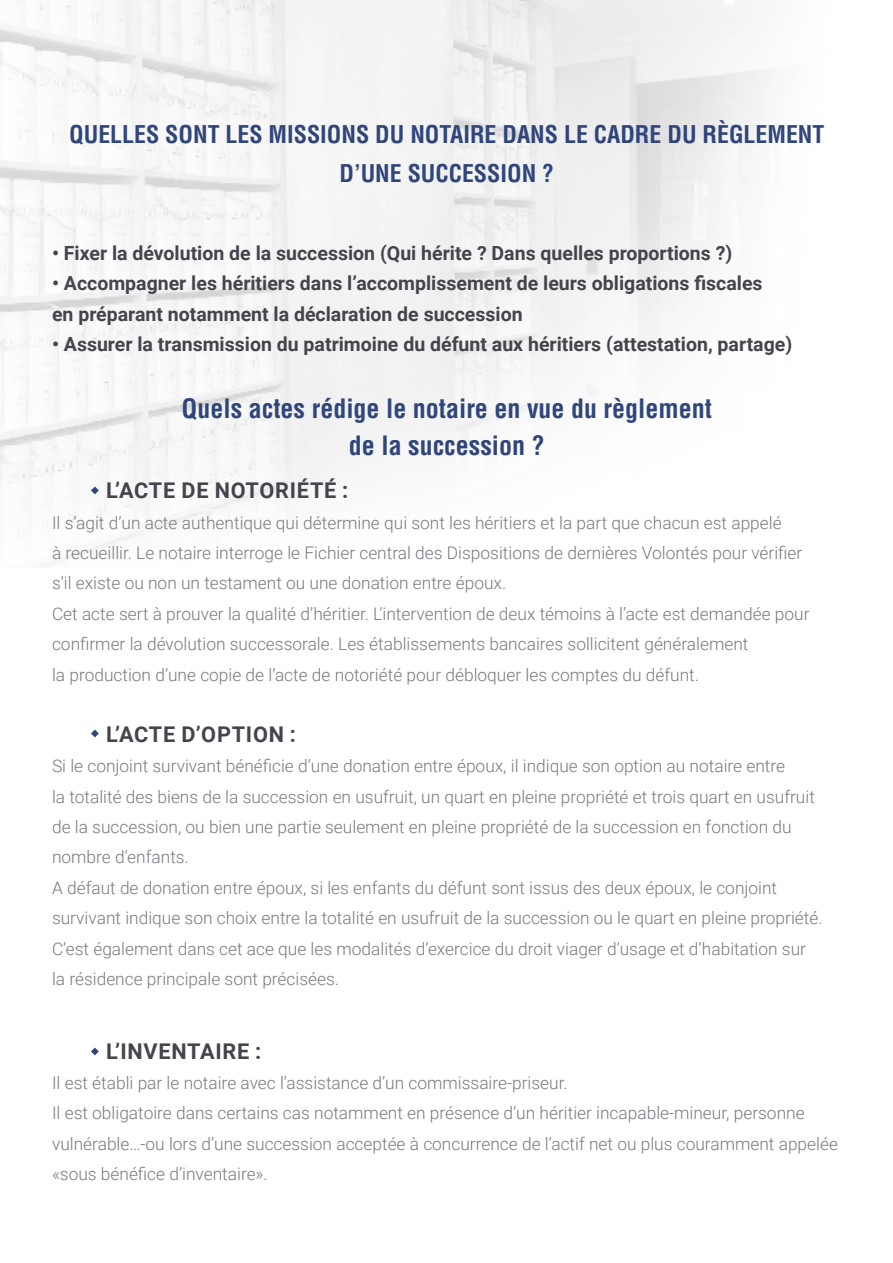
<style>
.page{position:relative;width:893px;height:1263px;background:#fff}
.page>*{position:absolute;margin:0;border:0;box-sizing:border-box;transform-origin:0 0}
.t1{font:700 condensed 25.95px/36.9px "Helvetica LT Std";color:#30457b;text-align:center}
.t2{font:700 condensed 23.85px/39px "Helvetica LT Std";color:#30457b;text-align:center}
.t3{font:700 21.6px "Roboto";letter-spacing:.035em;color:#44454c}
.t4{font:700 19.5px/30.3px "Roboto";color:#44454c}
.t5{font:300 17.4px/30.3px "Roboto";color:#787980}
</style>
<div class="page">
<svg style="left:91px;top:486px;width:8px;height:8px"></svg>
<svg style="left:91px;top:729px;width:8px;height:8px"></svg>
<svg style="left:91px;top:1047px;width:8px;height:8px"></svg>
<h2 class="t2" style="left:69px;top:115px;width:757px">QUELLES SONT LES MISSIONS DU NOTAIRE DANS LE CADRE DU RÈGLEMENT<br>D’UNE SUCCESSION ?</h2>
<p class="t4" style="left:52px;top:237px;width:682px">• Fixer la dévolution de la succession (Qui hérite ? Dans quelles proportions ?)</p>
<p class="t4" style="left:52px;top:267px;width:712px">• Accompagner les héritiers dans l’accomplissement de leurs obligations fiscales en préparant notamment la déclaration de succession</p>
<p class="t4" style="left:52px;top:328px;width:742px">• Assurer la transmission du patrimoine du défunt aux héritiers (attestation, partage)</p>
<h1 class="t1" style="left:182px;top:390px;width:532px">Quels actes rédige le notaire en vue du règlement de la succession ?</h1>
<p class="t3" style="left:106px;top:476px;width:244px">L’ACTE DE NOTORIÉTÉ :</p>
<p class="t5" style="left:52px;top:507px;width:759px">Il s’agit d’un acte authentique qui détermine qui sont les héritiers et la part que chacun est appelé<br>à recueillir. Le notaire interroge le Fichier central des Dispositions de dernières Volontés pour vérifier s’il existe ou non un testament ou une donation entre époux.<br>Cet acte sert à prouver la qualité d’héritier. L’intervention de deux témoins à l’acte est demandée pour confirmer la dévolution successorale. Les établissements bancaires sollicitent généralement<br>la production d’une copie de l’acte de notoriété pour débloquer les comptes du défunt.</p>
<p class="t3" style="left:106px;top:719px;width:191px">L’ACTE D’OPTION :</p>
<p class="t5" style="left:52px;top:750px;width:772px">Si le conjoint survivant bénéficie d’une donation entre époux, il indique son option au notaire entre<br>la totalité des biens de la succession en usufruit, un quart en pleine propriété et trois quart en usufruit de la succession, ou bien une partie seulement en pleine propriété de la succession en fonction du nombre d’enfants.<br>A défaut de donation entre époux, si les enfants du défunt sont issus des deux époux, le conjoint survivant indique son choix entre la totalité en usufruit de la succession ou le quart en pleine propriété.<br>C’est également dans cet ace que les modalités d’exercice du droit viager d’usage et d’habitation sur la résidence principale sont précisées.</p>
<p class="t3" style="left:106px;top:1036px;width:157px">L’INVENTAIRE :</p>
<p class="t5" style="left:52px;top:1067px;width:787px">Il est établi par le notaire avec l’assistance d’un commissaire-priseur.<br>Il est obligatoire dans certains cas notamment en présence d’un héritier incapable-mineur, personne vulnérable…-ou lors d’une succession acceptée à concurrence de l’actif net ou plus couramment appelée «sous bénéfice d’inventaire».</p>
</div>
